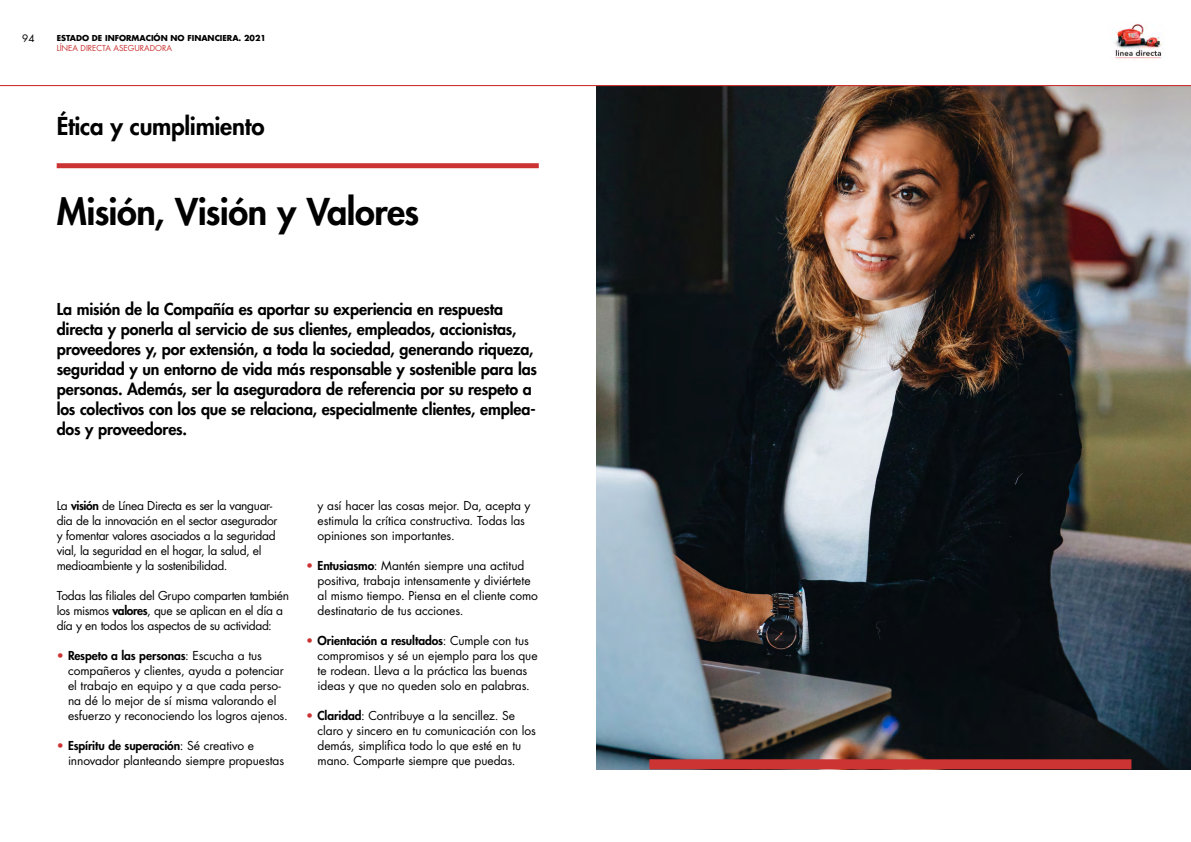
<style>
.page{position:relative;width:1191px;height:842px;background:#fff}
.page>*{position:absolute;margin:0;border:0;box-sizing:border-box;transform-origin:0 0}
.t1{font:800 36px "Futura Std";letter-spacing:-.015em;color:#000}
.t2{font:800 24px "Futura Std";letter-spacing:-.015em;color:#000}
.t3{font:800 16px/20px "Futura Std";letter-spacing:-.005em;color:#000}
.t4{font:12px/15px "Futura Std";letter-spacing:-.01em;color:#000}
.t5{font:10px "Futura Std";color:#000}
.t6{font:700 8px "Futura Std";color:#000}
.t7{font:8px "Futura Std";color:#c33}
.s1{font-weight:800}
.s2{color:#c33}
</style>
<div class="page">
<img style="left:1115px;top:24px;width:47px;height:37px">
<div style="left:57px;top:163px;width:482px;height:5px;background:#c33"></div>
<img style="left:596px;top:86px;width:595px;height:683px">
<div style="left:649px;top:759px;width:482px;height:10px;background:#c33"></div>
<hr style="left:0;top:85px;width:595px;height:1px;background:#c33">
<hr style="left:595px;top:85px;width:596px;height:1px;background:#c33">
<p class="t5" style="left:22px;top:32px;width:14px">94</p>
<p class="t6" style="left:57px;top:33px;width:211px">ESTADO DE INFORMACIÓN NO FINANCIERA. 2021</p>
<p class="t7" style="left:57px;top:43px;width:117px">LÍNEA DIRECTA ASEGURADORA</p>
<h2 class="t2" style="left:57px;top:111px;width:209px">Ética y cumplimiento</h2>
<h1 class="t1" style="left:57px;top:189px;width:364px">Misión, Visión y Valores</h1>
<p class="t3" style="left:57px;top:299px;width:482px">La misión de la Compañía es aportar su experiencia en respuesta directa y ponerla al servicio de sus clientes, empleados, accionistas, proveedores y, por extensión, a toda la sociedad, generando riqueza, seguridad y un entorno de vida más responsable y sostenible para las personas. Además, ser la aseguradora de referencia por su respeto a los colectivos con los que se relaciona, especialmente clientes, emplea&shy;dos y proveedores.</p>
<p class="t4" style="left:57px;top:498px;width:222px">La <span class="s1">visión</span> de Línea Directa es ser la vanguar&shy;dia de la innovación en el sector asegurador y fomentar valores asociados a la seguridad vial, la seguridad en el hogar, la salud, el medioambiente y la sostenibilidad.</p>
<p class="t4" style="left:57px;top:588px;width:234px">Todas las filiales del Grupo comparten también los mismos <span class="s1">valores</span>, que se aplican en el día a día y en todos los aspectos de su actividad:</p>
<p class="t4" style="left:68px;top:648px;width:221px;text-indent:-11px"><span class="s2">•</span> <span class="s1">Respeto a las personas</span>: Escucha a tus compañeros y clientes, ayuda a potenciar el trabajo en equipo y a que cada perso&shy;na dé lo mejor de sí misma valorando el esfuerzo y reconociendo los logros ajenos.</p>
<p class="t4" style="left:68px;top:738px;width:218px;text-indent:-11px"><span class="s2">•</span> <span class="s1">Espíritu de superación</span>: Sé creativo e innovador planteando siempre propuestas</p>
<p class="t4" style="left:317px;top:498px;width:214px">y así hacer las cosas mejor. Da, acepta y estimula la crítica constructiva. Todas las opiniones son importantes.</p>
<p class="t4" style="left:317px;top:558px;width:222px;text-indent:-11px"><span class="s2">•</span> <span class="s1">Entusiasmo</span>: Mantén siempre una actitud positiva, trabaja intensamente y diviértete al mismo tiempo. Piensa en el cliente como destinatario de tus acciones.</p>
<p class="t4" style="left:317px;top:633px;width:221px;text-indent:-11px"><span class="s2">•</span> <span class="s1">Orientación a resultados</span>: Cumple con tus compromisos y sé un ejemplo para los que te rodean. Lleva a la práctica las buenas ideas y que no queden solo en palabras.</p>
<p class="t4" style="left:317px;top:708px;width:220px;text-indent:-11px"><span class="s2">•</span> <span class="s1">Claridad</span>: Contribuye a la sencillez. Se claro y sincero en tu comunicación con los demás, simplifica todo lo que esté en tu mano. Comparte siempre que puedas.</p>
</div>
